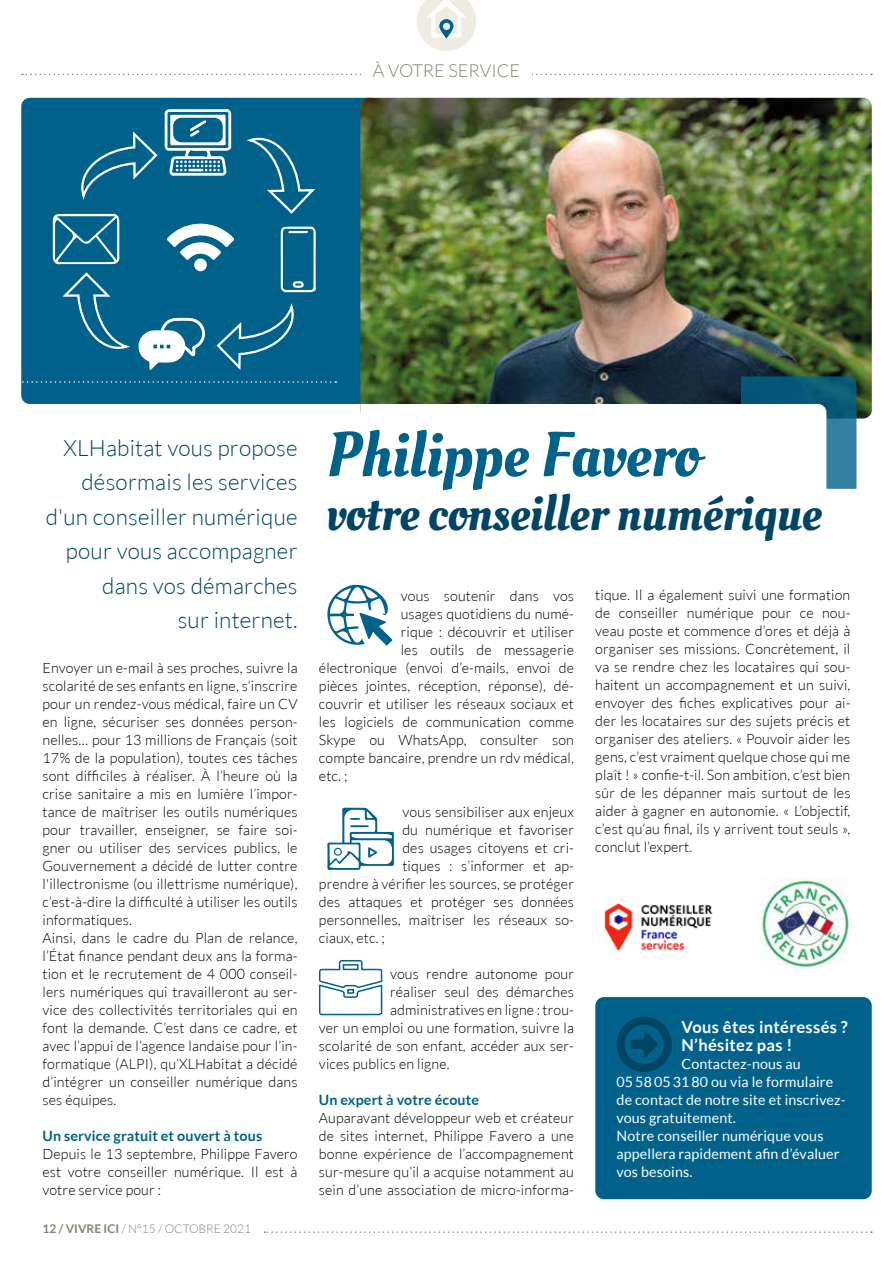
<style>
.page{position:relative;width:893px;height:1263px;background:#fff}
.page>*{position:absolute;margin:0;border:0;box-sizing:border-box;transform-origin:0 0}
.t1{font:63px "Oleo Script";color:#00628b}
.t2{font:49.5px "Oleo Script";color:#004563}
.t3{font:300 22.5px/34.5px "Lato";letter-spacing:.01em;color:#004563;text-align:right}
.t4{font:300 18px "Lato";color:#878575}
.t5{font:700 16.5px/18px "Lato";letter-spacing:.02em;color:#fff}
.t6{font:300 14.25px/18px "Lato";letter-spacing:.01em;color:#000;text-align:justify}
.t7{font:14.25px/18px "Lato";letter-spacing:.01em;color:#fff}
.t8{font:700 14.25px "Lato";letter-spacing:.01em;color:#00628b}
.t9{font:300 12px "Lato";color:#878575}
.s1{font-weight:700}
</style>
<div class="page">
<svg style="left:22px;top:74px;width:850px;height:1px"></svg>
<svg style="left:417px;top:0;width:59px;height:51px"></svg>
<div style="left:361px;top:60px;width:170px;height:21px;background:#fff"></div>
<div style="left:21px;top:98px;width:357px;height:306px;background:#00628b;border-radius:9px"></div>
<img style="left:360px;top:98px;width:512px;height:321px">
<svg style="left:741px;top:376px;width:115px;height:113px"></svg>
<svg style="left:393px;top:404px;width:433px;height:85px"></svg>
<div style="left:595px;top:997px;width:277px;height:202px;background:#00628b;border-radius:9px"></div>
<svg style="left:617px;top:1017px;width:55px;height:55px"></svg>
<img style="left:604px;top:903px;width:109px;height:48px">
<svg style="left:318px;top:808px;width:76px;height:208px"></svg>
<svg style="left:21px;top:108px;width:372px;height:538px"></svg>
<div style="left:194px;top:259px;width:13px;height:12px;background:#fff;border-radius:50%"></div>
<img style="left:760px;top:878px;width:90px;height:90px">
<svg style="left:264px;top:1231px;width:608px;height:2px"></svg>
<p class="t4" style="left:373px;top:60px;width:149px">À VOTRE SERVICE</p>
<h3 class="t3" style="left:46px;top:430px;width:253px">XLHabitat vous propose désormais les services d'un conseiller numérique pour vous accompagner dans vos démarches<br>sur internet.</h3>
<h1 class="t1" style="left:326px;top:417px;width:375px">Philippe Favero</h1>
<h2 class="t2" style="left:326px;top:484px;width:497px">votre conseiller numérique</h2>
<p class="t6" style="left:595px;top:586px;width:257px">tique. Il a également suivi une formation de conseiller numérique pour ce nou&shy;veau poste et commence d’ores et déjà à organiser ses missions. Concrètement, il va se rendre chez les locataires qui sou&shy;haitent un accompagnement et un suivi, envoyer des fiches explicatives pour ai&shy;der les locataires sur des sujets précis et organiser des ateliers. « Pouvoir aider les gens, c’est vraiment quelque chose qui me plaît ! » confie-t-il. Son ambition, c’est bien sûr de les dépanner mais surtout de les aider à gagner en autonomie. « L’objectif, c’est qu’au final, ils y arrivent tout seuls », conclut l’expert.</p>
<p class="t6" style="left:401px;top:587px;width:175px">vous soutenir dans vos</p>
<p class="t6" style="left:401px;top:605px;width:175px">usages quotidiens du numé-</p>
<p class="t6" style="left:401px;top:623px;width:175px">rique : découvrir et utiliser</p>
<p class="t6" style="left:401px;top:641px;width:175px">les outils de messagerie</p>
<p class="t6" style="left:319px;top:659px;width:257px">électronique (envoi d’e-mails, envoi de</p>
<p class="t6" style="left:319px;top:677px;width:257px">pièces jointes, réception, réponse), dé-</p>
<p class="t6" style="left:319px;top:695px;width:257px">couvrir et utiliser les réseaux sociaux et</p>
<p class="t6" style="left:319px;top:713px;width:257px">les logiciels de communication comme</p>
<p class="t6" style="left:319px;top:731px;width:257px">Skype ou WhatsApp, consulter son</p>
<p class="t6" style="left:319px;top:749px;width:257px">compte bancaire, prendre un rdv médical,</p>
<p class="t6" style="left:319px;top:767px;width:30px">etc. ;</p>
<p class="t6" style="left:403px;top:803px;width:173px">vous sensibiliser aux enjeux</p>
<p class="t6" style="left:402px;top:821px;width:173px">du numérique et favoriser</p>
<p class="t6" style="left:402px;top:839px;width:173px">des usages citoyens et cri-</p>
<p class="t6" style="left:402px;top:857px;width:173px">tiques : s’informer et ap-</p>
<p class="t6" style="left:319px;top:875px;width:257px">prendre à vérifier les sources, se protéger</p>
<p class="t6" style="left:319px;top:893px;width:257px">des attaques et protéger ses données</p>
<p class="t6" style="left:319px;top:911px;width:257px">personnelles, maîtriser les réseaux so-</p>
<p class="t6" style="left:319px;top:929px;width:68px">ciaux, etc. ;</p>
<p class="t6" style="left:390px;top:965px;width:185px">vous rendre autonome pour</p>
<p class="t6" style="left:390px;top:983px;width:185px">réaliser seul des démarches</p>
<p class="t6" style="left:390px;top:1001px;width:185px">administratives en ligne : trou-</p>
<p class="t6" style="left:319px;top:1019px;width:257px">ver un emploi ou une formation, suivre la</p>
<p class="t6" style="left:319px;top:1037px;width:257px">scolarité de son enfant, accéder aux ser-</p>
<p class="t6" style="left:319px;top:1055px;width:132px">vices publics en ligne.</p>
<p class="t8" style="left:319px;top:1091px;width:162px">Un expert à votre écoute</p>
<p class="t6" style="left:319px;top:1109px;width:257px">Auparavant développeur web et créateur de sites internet, Philippe Favero a une bonne expérience de l’accompagnement sur-mesure qu’il a acquise notamment au sein d’une association de micro-informa-</p>
<p class="t6" style="left:43px;top:659px;width:257px;text-align:left">Envoyer un e-mail à ses proches, suivre la scolarité de ses enfants en ligne, s’inscrire pour un rendez-vous médical, faire un CV en ligne, sécuriser ses données person&shy;nelles… pour 13 millions de Français (soit 17% de la population), toutes ces tâches sont difficiles à réaliser. À l’heure où la crise sanitaire a mis en lumière l’impor&shy;tance de maîtriser les outils numériques pour travailler, enseigner, se faire soi&shy;gner ou utiliser des services publics, le Gouvernement a décidé de lutter contre l'illectronisme (ou illettrisme numérique), c’est-à-dire la difficulté à utiliser les outils informatiques.<br>Ainsi, dans le cadre du Plan de relance, l’État finance pendant deux ans la forma&shy;tion et le recrutement de 4 000 conseil&shy;lers numériques qui travailleront au ser&shy;vice des collectivités territoriales qui en font la demande. C’est dans ce cadre, et avec l’appui de l’agence landaise pour l’in&shy;formatique (ALPI), qu’XLHabitat a décidé d’intégrer un conseiller numérique dans ses équipes.</p>
<p class="t8" style="left:43px;top:1127px;width:221px">Un service gratuit et ouvert à tous</p>
<p class="t6" style="left:43px;top:1145px;width:257px">Depuis le 13 septembre, Philippe Favero est votre conseiller numérique. Il est à votre service pour :</p>
<p class="t5" style="left:681px;top:1017px;width:168px">Vous êtes intéressés ?<br>N’hésitez pas !</p>
<p class="t7" style="left:617px;top:1054px;width:231px;text-indent:65px">Contactez-nous au<br>05 58 05 3180 ou via le formulaire de contact de notre site et inscrivez&shy;vous gratuitement.<br>Notre conseiller numérique vous appellera rapidement afin d’évaluer vos besoins.</p>
<p class="t9" style="left:43px;top:1222px;width:210px"><span class="s1">12 / VIVRE ICI</span> / N°15 / OCTOBRE 2021</p>
</div>
